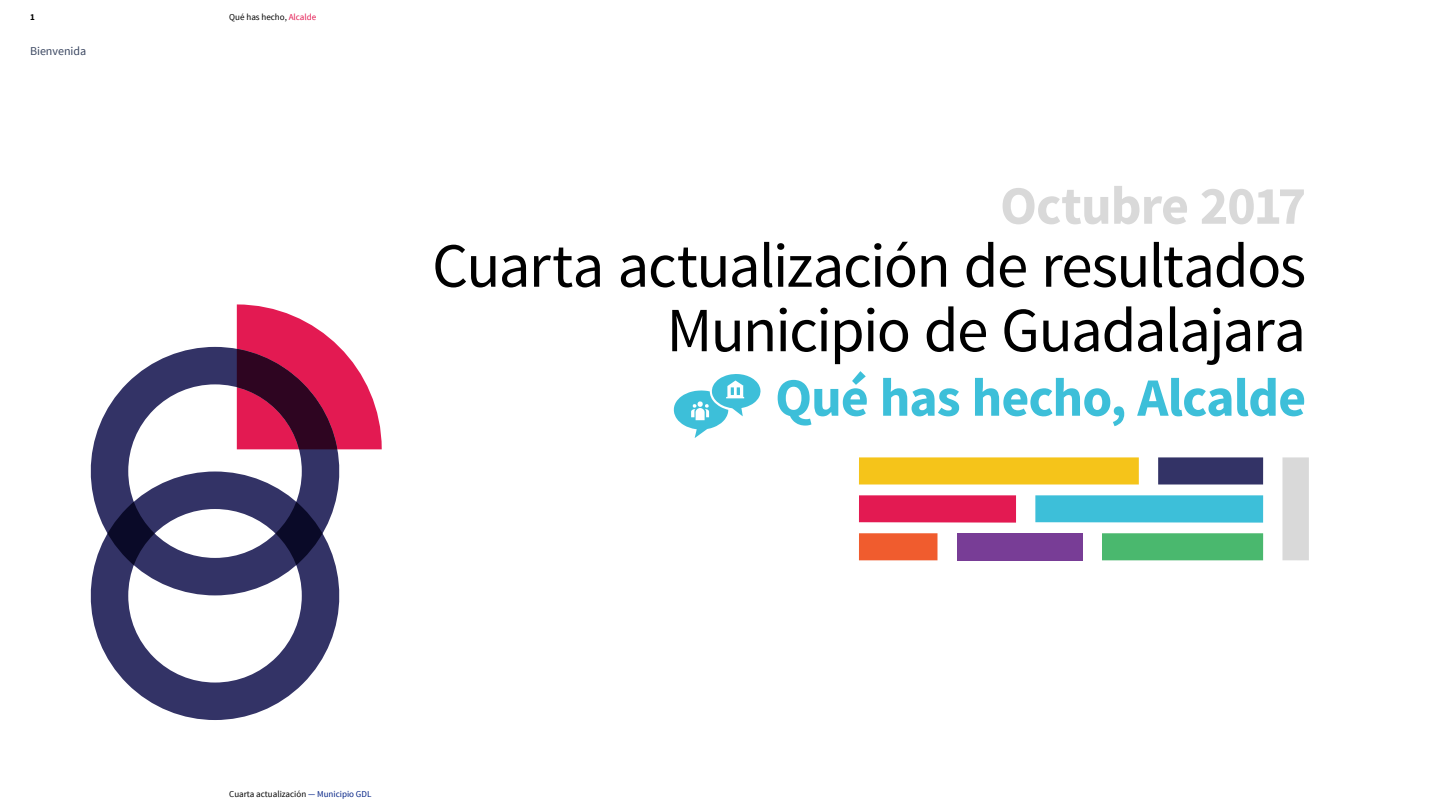
<style>
.page{position:relative;width:1440px;height:810px;background:#fff}
.page>*{position:absolute;margin:0;border:0;box-sizing:border-box;transform-origin:0 0}
.t1{font:63px "Source Sans Pro";letter-spacing:-.025em;color:#000}
.t2{font:700 54px "Source Sans Pro";letter-spacing:-.015em;color:#3dbfd9}
.t3{font:700 54px "Source Sans Pro";letter-spacing:-.02em;color:#d9d9d9}
.t4{font:12px "Source Sans Pro";color:#3b4761}
.t5{font:9px "Source Sans Pro";color:#000}
.t6{font:700 9px "Source Sans Pro";color:#000}
.s1{color:#e41a52}
.s2{color:#032185}
</style>
<div class="page">
<div style="left:1282px;top:457px;width:27px;height:103px;background:#d9d9d9"></div>
<div style="left:1158px;top:457px;width:105px;height:28px;background:#336"></div>
<div style="left:1102px;top:533px;width:161px;height:27px;background:#4ab86e"></div>
<div style="left:859px;top:457px;width:280px;height:28px;background:#f5c41a"></div>
<svg style="left:859px;top:495px;width:157px;height:28px;background:#e32157"></svg>
<div style="left:859px;top:533px;width:79px;height:27px;background:#f05c2e"></div>
<svg style="left:1035px;top:495px;width:228px;height:28px;background:#43c1da"></svg>
<div style="left:957px;top:533px;width:126px;height:27px;background:#783d96"></div>
<svg style="left:90px;top:347px;width:250px;height:125px"></svg>
<svg style="left:90px;top:472px;width:250px;height:248px;fill:#336"></svg>
<svg style="left:237px;top:304px;width:145px;height:145px"></svg>
<svg style="left:674px;top:374px;width:87px;height:64px"></svg>
<p class="t6" style="left:30px;top:11px;width:6px">1</p>
<p class="t5" style="left:229px;top:11px;width:89px">Qué has hecho, <span class="s1">Alcalde</span></p>
<p class="t4" style="left:30px;top:44px;width:58px">Bienvenida</p>
<p class="t3" style="left:1000px;top:169px;width:308px">Octubre 2017</p>
<p class="t1" style="left:432px;top:227px;width:876px">Cuarta actualización de resultados</p>
<p class="t1" style="left:667px;top:291px;width:641px">Municipio de Guadalajara</p>
<p class="t2" style="left:775px;top:361px;width:533px">Qué has hecho, Alcalde</p>
<p class="t5" style="left:229px;top:788px;width:144px">Cuarta actualización <span class="s2">— Municipio GDL</span></p>
</div>
